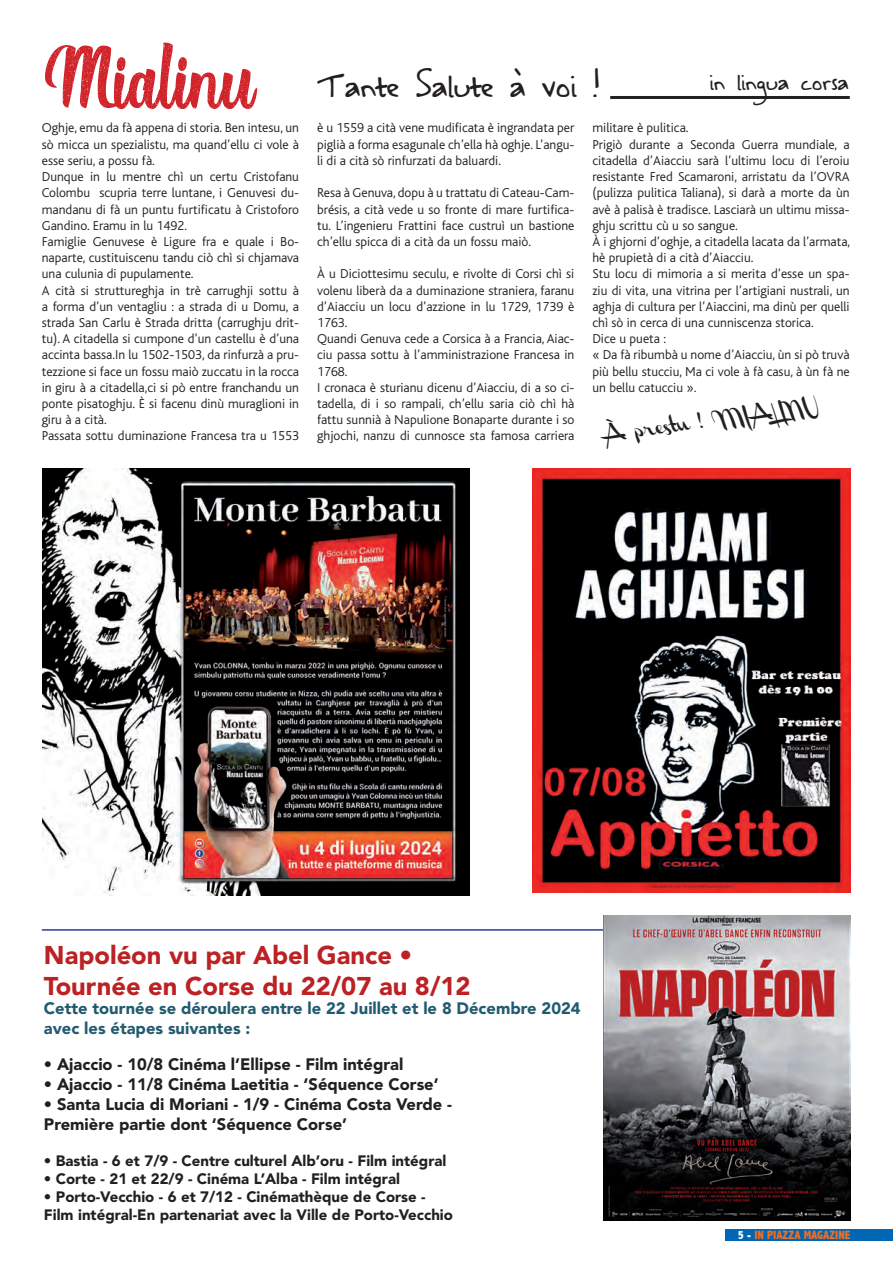
<style>
.page{position:relative;width:893px;height:1263px;background:#fff}
.page>*{position:absolute;margin:0;border:0;box-sizing:border-box;transform-origin:0 0}
.t1{font:33.15px "A Safe Placeto Fall";color:#231f20}
.t2{font:900 25.5px/30.6px "Avenir";color:#bc2124}
.t3{font:23.4px "A Safe Placeto Fall";color:#231f20}
.t4{font:900 16.5px/19.8px "Avenir";color:#231f20}
.t5{font:900 16.5px/19.8px "Avenir";color:#225b70}
.t6{font:900 15px/18px "Avenir";color:#231f20}
.t7{font:italic 13.95px "Channel Left";color:#231f20}
.t8{font:300 13.5px/16.2px "Bliss";color:#231f20}
.t9{font:800 condensed 12px "Abadi";color:#f36e21}
.s1{color:#fff}
</style>
<div class="page">
<div style="left:725px;top:1229px;width:168px;height:11px;background:#0166b3"></div>
<img style="left:533px;top:468px;width:317px;height:424px">
<img style="left:43px;top:468px;width:427px;height:427px">
<svg style="left:45px;top:43px;width:212px;height:66px"></svg>
<hr style="left:610px;top:96px;width:240px;height:3px;background:#231f20">
<hr style="left:42px;top:929px;width:808px;height:2px;background:#253f8e">
<img style="left:603px;top:915px;width:247px;height:305px">
<h1 class="t1" style="left:317px;top:66px;width:284px">Tante Salute à voi !</h1>
<h3 class="t3" style="left:710px;top:68px;width:140px">in lingua corsa</h3>
<p class="t8" style="left:42px;top:120px;width:259px">Oghje, emu da fà appena di storia. Ben intesu, un sò micca un spezialistu, ma quand’ellu ci vole à esse seriu, a possu fà.<br>Dunque in lu mentre chì un certu Cristofanu Colombu scupria terre luntane, i Genuvesi du&shy;mandanu di fà un puntu furtificatu à Cristoforo Gandino. Eramu in lu 1492.<br>Famiglie Genuvese è Ligure fra e quale i Bo&shy;naparte, custituiscenu tandu ciò chì si chjamava una culunia di pupulamente.<br>A cità si struttureghja in trè carrughji sottu à a forma d’un ventagliu : a strada di u Domu, a strada San Carlu è Strada dritta (carrughju drit&shy;tu). A citadella si cumpone d’un castellu è d’una accinta bassa.In lu 1502-1503, da rinfurzà a pru&shy;tezzione si face un fossu maiò zuccatu in la rocca in giru à a citadella,ci si pò entre franchandu un ponte pisatoghju. È si facenu dinù muraglioni in giru à a cità.<br>Passata sottu duminazione Francesa tra u 1553</p>
<p class="t8" style="left:317px;top:120px;width:259px;text-align:justify">è u 1559 a cità vene mudificata è ingrandata per piglià a forma esagunale ch’ella hà oghje. L’angu&shy;li di a cità sò rinfurzati da baluardi.</p>
<p class="t8" style="left:317px;top:185px;width:259px;text-align:justify">Resa à Genuva, dopu à u trattatu di Cateau-Cam&shy;brésis, a cità vede u so fronte di mare furtifica&shy;tu. L’ingenieru Frattini face custruì un bastione ch’ellu spicca di a cità da un fossu maiò.</p>
<p class="t8" style="left:317px;top:266px;width:259px">À u Diciottesimu seculu, e rivolte di Corsi chì si volenu liberà da a duminazione straniera, faranu d’Aiacciu un locu d’azzione in lu 1729, 1739 è 1763.<br>Quandi Genuva cede a Corsica à a Francia, Aiac&shy;ciu passa sottu à l’amministrazione Francesa in 1768.<br>I cronaca è sturianu dicenu d’Aiacciu, di a so ci&shy;tadella, di i so rampali, ch’ellu saria ciò chì hà fattu sunnià à Napulione Bonaparte durante i so ghjochi, nanzu di cunnosce sta famosa carriera</p>
<p class="t8" style="left:592px;top:120px;width:259px">militare è pulitica.<br>Prigiò durante a Seconda Guerra mundiale, a citadella d’Aiacciu sarà l’ultimu locu di l’eroiu resistante Fred Scamaroni, arristatu da l’OVRA (pulizza pulitica Taliana), si darà a morte da ùn avè à palisà è tradisce. Lasciarà un ultimu missa&shy;ghju scrittu cù u so sangue.<br>À i ghjorni d’oghje, a citadella lacata da l’armata, hè prupietà di a cità d’Aiacciu.<br>Stu locu di mimoria a si merita d’esse un spa&shy;ziu di vita, una vitrina per l’artigiani nustrali, un aghja di cultura per l’Aiaccini, ma dinù per quelli chì sò in cerca di una cunniscenza storica.<br>Dice u pueta :<br>« Da fà ribumbà u nome d’Aiacciu, ùn si pò truvà più bellu stucciu, Ma ci vole à fà casu, à ùn fà ne un bellu catucciu ».</p>
<p class="t7" style="left:606px;top:428px;width:218px;rotate:-8deg">À prestu ! MIALINU</p>
<h2 class="t2" style="left:44px;top:940px;width:428px">Napoléon vu par Abel Gance •<br>Tournée en Corse du 22/07 au 8/12</h2>
<p class="t5" style="left:44px;top:999px;width:538px">Cette tournée se déroulera entre le 22 Juillet et le 8 Décembre 2024 avec les étapes suivantes :</p>
<p class="t4" style="left:44px;top:1054px;width:361px">• Ajaccio - 10/8 Cinéma l’Ellipse - Film intégral</p>
<p class="t4" style="left:44px;top:1074px;width:396px">• Ajaccio - 11/8 Cinéma Laetitia - ‘Séquence Corse’</p>
<p class="t4" style="left:44px;top:1094px;width:410px">• Santa Lucia di Moriani - 1/9 - Cinéma Costa Verde -<br>Première partie dont ‘Séquence Corse’</p>
<p class="t6" style="left:44px;top:1151px;width:404px">• Bastia - 6 et 7/9 - Centre culturel Alb’oru - Film intégral</p>
<p class="t6" style="left:44px;top:1169px;width:358px">• Corte - 21 et 22/9 - Cinéma L’Alba - Film intégral</p>
<p class="t6" style="left:44px;top:1187px;width:411px">• Porto-Vecchio - 6 et 7/12 - Cinémathèque de Corse -<br>Film intégral-En partenariat avec la Ville de Porto-Vecchio</p>
<p class="t9" style="left:738px;top:1228px;width:114px"><span class="s1">5 -</span> IN PIAZZA MAGAZINE</p>
</div>
